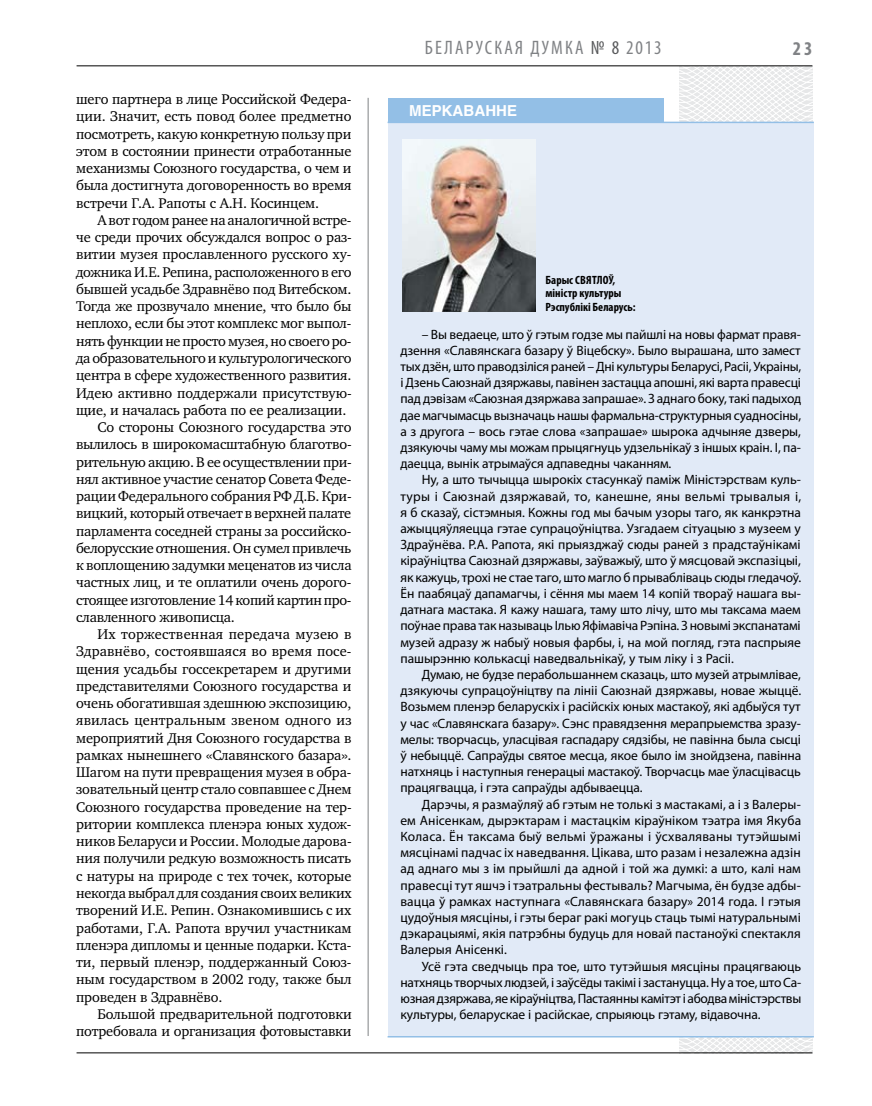
<style>
.page{position:relative;width:872px;height:1106px;background:#fff}
.page>*{position:absolute;margin:0;border:0;box-sizing:border-box;transform-origin:0 0}
.t1{font:condensed 19.5px "Myriad Pro";letter-spacing:.11em;color:#808285}
.t2{font:700 condensed 19.5px "Myriad Pro";color:#808285}
.t3{font:700 15px "Helios";color:#fff}
.t4{font:14.4px/17.2px "Charter C";letter-spacing:-.01em;color:#000;text-align:justify}
.t5{font:14.4px "Charter C";letter-spacing:.01em;color:#000}
.t6{font:14.4px "Charter C";letter-spacing:.015em;color:#000}
.t7{font:13.5px/16.2px "Myriad Pro";letter-spacing:-.01em;color:#000;text-align:justify}
.t8{font:700 condensed 12px/13.5px "Myriad Pro";color:#000}
.s1{color:#58595b}
</style>
<div class="page">
<hr style="left:368px;top:98px;width:1px;height:938px;background:#808285">
<svg style="left:621px;top:65px;width:193px;height:989px"></svg>
<hr style="left:77px;top:65px;width:735px;height:1px;background:#000">
<hr style="left:77px;top:1052px;width:735px;height:1px;background:#000">
<div style="left:388px;top:123px;width:426px;height:913px;background:#e1eaf7"></div>
<div style="left:388px;top:99px;width:275px;height:23px;background:#93bfe6"></div>
<hr style="left:387px;top:122px;width:427px;height:1px;background:#93bfe6">
<hr style="left:387px;top:1036px;width:427px;height:1px;background:#93bfe6">
<img style="left:402px;top:139px;width:133px;height:173px">
<p class="t4" style="left:76px;top:91px;width:277px">шего партнера в лице Российской Федера&shy;ции. Значит, есть повод более предметно посмотреть, какую конкретную пользу при этом в состоянии принести отработанные механизмы Союзного государства, о чем и была достигнута договоренность во время встречи Г.А. Рапоты с А.Н. Косинцем.</p>
<p class="t4" style="left:97px;top:211px;width:255px">А вот годом ранее на аналогичной встре-</p>
<p class="t4" style="left:76px;top:229px;width:277px">че среди прочих обсуждался вопрос о раз-</p>
<p class="t4" style="left:76px;top:246px;width:277px">витии музея прославленного русского ху-</p>
<p class="t4" style="left:76px;top:263px;width:277px">дожника И.Е. Репина, расположенного в его</p>
<p class="t4" style="left:76px;top:280px;width:277px">бывшей усадьбе Здравнёво под Витебском.</p>
<p class="t4" style="left:76px;top:298px;width:277px">Тогда же прозвучало мнение, что было бы</p>
<p class="t4" style="left:76px;top:315px;width:277px">неплохо, если бы этот комплекс мог выпол-</p>
<p class="t4" style="left:76px;top:332px;width:277px">нять функции не просто музея, но своего ро-</p>
<p class="t4" style="left:76px;top:349px;width:277px">да образовательного и культурологического</p>
<p class="t4" style="left:76px;top:367px;width:277px">центра в сфере художественного развития.</p>
<p class="t4" style="left:76px;top:384px;width:277px">Идею активно поддержали присутствую-</p>
<p class="t4" style="left:76px;top:401px;width:272px">щие, и началась работа по ее реализации.</p>
<p class="t4" style="left:97px;top:418px;width:255px">Со стороны Союзного государства это</p>
<p class="t4" style="left:76px;top:436px;width:277px">вылилось в широкомасштабную благотво-</p>
<p class="t4" style="left:76px;top:453px;width:277px">рительную акцию. В ее осуществлении при-</p>
<p class="t4" style="left:76px;top:470px;width:277px">нял активное участие сенатор Совета Феде-</p>
<p class="t4" style="left:76px;top:487px;width:277px">рации Федерального собрания РФ Д.Б. Кри-</p>
<p class="t4" style="left:76px;top:505px;width:277px">вицкий, который отвечает в верхней палате</p>
<p class="t4" style="left:76px;top:522px;width:277px">парламента соседней страны за российско-</p>
<p class="t4" style="left:76px;top:539px;width:277px">белорусские отношения. Он сумел привлечь</p>
<p class="t4" style="left:76px;top:556px;width:277px">к воплощению задумки меценатов из числа</p>
<p class="t4" style="left:76px;top:574px;width:277px">частных лиц, и те оплатили очень дорого-</p>
<p class="t4" style="left:76px;top:591px;width:277px">стоящее изготовление 14 копий картин про-</p>
<p class="t4" style="left:76px;top:608px;width:160px">славленного живописца.</p>
<p class="t6" style="left:97px;top:626px;width:256px">Их торжественная передача музею в</p>
<p class="t4" style="left:76px;top:643px;width:277px">Здравнёво, состоявшаяся во время посе-</p>
<p class="t4" style="left:76px;top:660px;width:277px">щения усадьбы госсекретарем и другими</p>
<p class="t4" style="left:76px;top:677px;width:277px">представителями Союзного государства и</p>
<p class="t4" style="left:76px;top:694px;width:277px">очень обогатившая здешнюю экспозицию,</p>
<p class="t5" style="left:76px;top:712px;width:277px">явилась центральным звеном одного из</p>
<p class="t4" style="left:76px;top:729px;width:277px">мероприятий Дня Союзного государства в</p>
<p class="t4" style="left:76px;top:746px;width:277px">рамках нынешнего «Славянского базара».</p>
<p class="t4" style="left:76px;top:764px;width:277px">Шагом на пути превращения музея в обра-</p>
<p class="t4" style="left:76px;top:781px;width:277px">зовательный центр стало совпавшее с Днем</p>
<p class="t4" style="left:76px;top:798px;width:277px">Союзного государства проведение на тер-</p>
<p class="t4" style="left:76px;top:815px;width:277px">ритории комплекса пленэра юных худож-</p>
<p class="t4" style="left:76px;top:833px;width:277px">ников Беларуси и России. Молодые дарова-</p>
<p class="t4" style="left:76px;top:850px;width:277px">ния получили редкую возможность писать</p>
<p class="t4" style="left:76px;top:867px;width:277px">с натуры на природе с тех точек, которые</p>
<p class="t4" style="left:76px;top:884px;width:277px">некогда выбрал для создания своих великих</p>
<p class="t4" style="left:76px;top:902px;width:277px">творений И.Е. Репин. Ознакомившись с их</p>
<p class="t4" style="left:76px;top:919px;width:277px">работами, Г.А. Рапота вручил участникам</p>
<p class="t4" style="left:76px;top:936px;width:277px">пленэра дипломы и ценные подарки. Кста-</p>
<p class="t4" style="left:76px;top:953px;width:277px">ти, первый пленэр, поддержанный Союз-</p>
<p class="t4" style="left:76px;top:971px;width:277px">ным государством в 2002 году, также был</p>
<p class="t4" style="left:76px;top:988px;width:148px">проведен в Здравнёво.</p>
<p class="t4" style="left:97px;top:1005px;width:256px">Большой предварительной подготовки</p>
<p class="t4" style="left:76px;top:1022px;width:277px">потребовала и организация фотовыставки</p>
<h1 class="t1" style="left:425px;top:36px;width:238px">БЕЛАРУСКА Я ДУМКА <span class="s1">№ 8</span> 2013</h1>
<h1 class="t2" style="left:793px;top:37px;width:21px">23</h1>
<p class="t3" style="left:409px;top:102px;width:109px">меркаванне</p>
<p class="t8" style="left:545px;top:273px;width:92px">Барыс Святлоў, міністр культуры<br>Рэспублікі Беларусь:</p>
<p class="t7" style="left:400px;top:326px;width:402px;text-indent:21px">– Вы ведаеце, што ў гэтым годзе мы пайшлі на новы фармат правя&shy;дзення «Славянскага базару ў Віцебску». Было вырашана, што замест тых дзён, што праводзіліся раней – Дні культуры Беларусі, Расіі, Украіны, і Дзень Саюзнай дзяржавы, павінен застацца апошні, які варта правесці пад дэвізам «Саюзная дзяржава запрашае». З аднаго боку, такі падыход дае магчымасць вызначаць нашы фармальна-структурныя суадносіны, а з другога – вось гэтае слова «запрашае» шырока адчыняе дзверы, дзякуючы чаму мы можам прыцягнуць удзельнікаў з іншых краін. І, па&shy;даецца, вынік атрымаўся адпаведны чаканням.</p>
<p class="t7" style="left:400px;top:471px;width:402px;text-indent:21px">Ну, а што тычыцца шырокіх стасункаў паміж Міністэрствам куль&shy;туры і Саюзнай дзяржавай, то, канешне, яны вельмі трывалыя і, я б сказаў, сістэмныя. Кожны год мы бачым узоры таго, як канкрэтна ажыццяўляецца гэтае супрацоўніцтва. Узгадаем сітуацыю з музеем у Здраўнёва. Р.А. Рапота, які прыязджаў сюды раней з прадстаўнікамі кіраўніцтва Саюзнай дзяржавы, заўважыў, што ў мясцовай экспазіцыі, як кажуць, трохі не стае таго, што магло б прывабліваць сюды гледачоў.<br>Ён паабяцаў дапамагчы, і сёння мы маем 14 копій твораў нашага вы&shy;датнага мастака. Я кажу нашага, таму што лічу, што мы таксама маем поўнае права так называць Ілью Яфімавіча Рэпіна. З новымі экспанатамі музей адразу ж набыў новыя фарбы, і, на мой погляд, гэта паспрыяе пашырэнню колькасці наведвальнікаў, у тым ліку і з Расіі.</p>
<p class="t7" style="left:400px;top:666px;width:402px;text-indent:21px">Думаю, не будзе перабольшаннем сказаць, што музей атрымлівае, дзякуючы супрацоўніцтву па лініі Саюзнай дзяржавы, новае жыццё.<br>Возьмем пленэр беларускіх і расійскіх юных мастакоў, які адбыўся тут у час «Славянскага базару». Сэнс правядзення мерапрыемства зразу&shy;мелы: творчасць, уласцівая гаспадару сядзібы, не павінна была сысці ў небыццё. Сапраўды святое месца, якое было ім знойдзена, павінна натхняць і наступныя генерацыі мастакоў. Творчасць мае ўласцівасць працягвацца, і гэта сапраўды адбываецца.</p>
<p class="t7" style="left:400px;top:795px;width:402px;text-indent:21px">Дарэчы, я размаўляў аб гэтым не толькі з мастакамі, а і з Валеры&shy;ем Анісенкам, дырэктарам і мастацкім кіраўніком тэатра імя Якуба Коласа. Ён таксама быў вельмі ўражаны і ўсхваляваны тутэйшымі мясцінамі падчас іх наведвання. Цікава, што разам і незалежна адзін ад аднаго мы з ім прыйшлі да адной і той жа думкі: а што, калі нам правесці тут яшчэ і тэатральны фестываль? Магчыма, ён будзе адбы&shy;вацца ў рамках наступнага «Славянскага базару» 2014 года. І гэтыя цудоўныя мясціны, і гэты бераг ракі могуць стаць тымі натуральнымі дэкарацыямі, якія патрэбны будуць для новай пастаноўкі спектакля Валерыя Анісенкі.</p>
<p class="t7" style="left:400px;top:957px;width:402px;text-indent:21px">Усё гэта сведчыць пра тое, што тутэйшыя мясціны працягваюць натхняць творчых людзей, і заўсёды такімі і застануцца. Ну а тое, што Са&shy;юзная дзяржава, яе кіраўніцтва, Пастаянны камітэт і абодва міністэрствы культуры, беларускае і расійскае, спрыяюць гэтаму, відавочна.</p>
</div>
